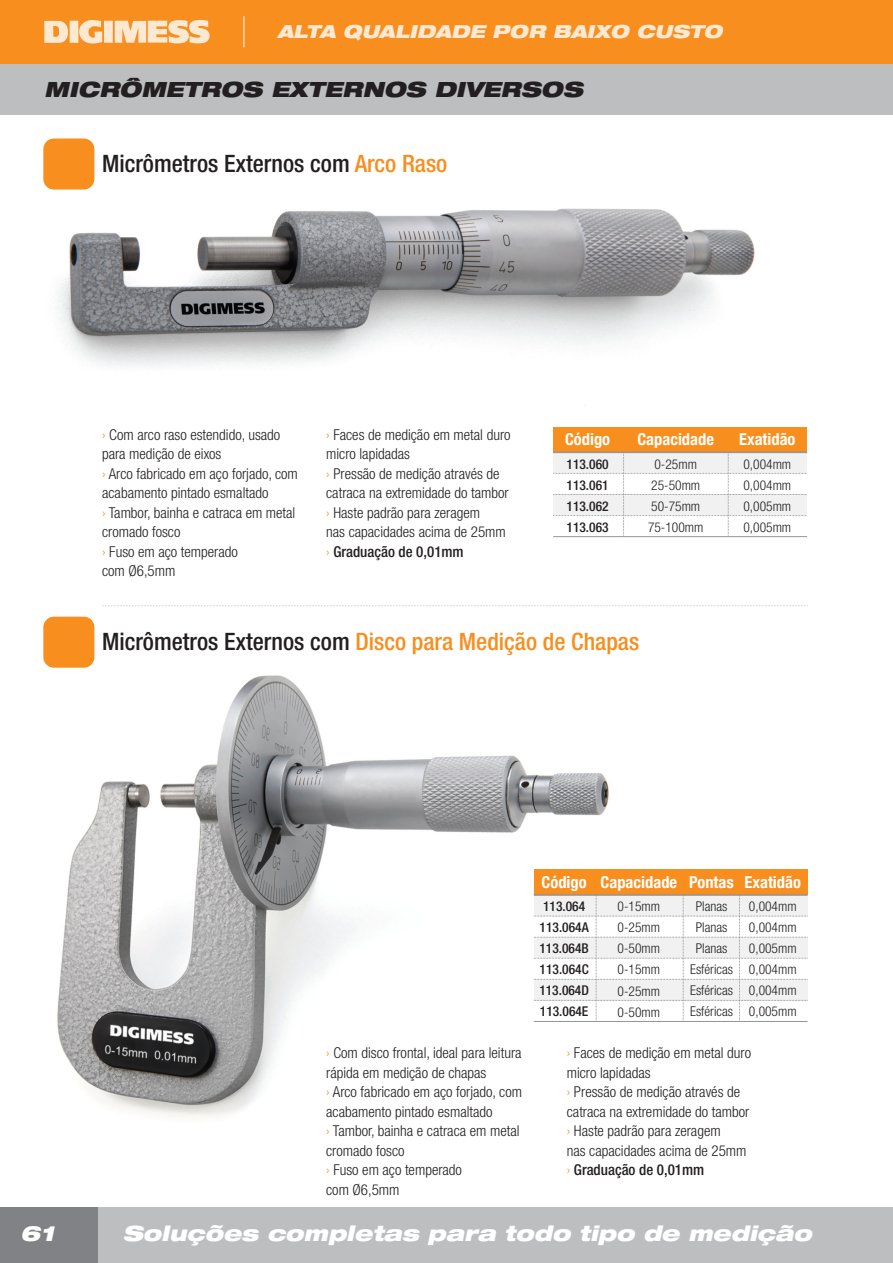
<style>
.page{position:relative;width:893px;height:1263px;background:#fff}
.page>*{position:absolute;margin:0;border:0;box-sizing:border-box;transform-origin:0 0}
.t1{font:500 condensed 24px "Helvetica Neue";color:#f78e1e}
.t2{font:500 condensed 24px "Helvetica Neue";color:#231f20}
.t3{font:italic 900 expanded 21px "Helvetica Neue";color:#fff}
.t4{font:italic 900 expanded 21px "Helvetica Neue";color:#231f20}
.t5{font:italic 900 expanded 18px "Helvetica Neue";color:#fff}
.t6{font:700 condensed 16.5px "Helvetica Neue";color:#fff}
.t7{font:300 condensed 15px/19.5px "Helvetica Neue";color:#231f20}
.t8{font:300 condensed 13.5px/21px "Helvetica Neue";color:#231f20;text-align:justify}
.t9{font:500 condensed 13.5px/21px "Helvetica Neue";color:#231f20;text-align:justify}
.s1{color:#f78e1e}
.s2{font-weight:500}
.s3{color:#231f20}
</style>
<div class="page">
<img style="left:0;top:606px;width:709px;height:602px">
<img style="left:54px;top:676px;width:414px;height:430px">
<img style="left:43px;top:138px;width:590px;height:268px">
<img style="left:70px;top:209px;width:685px;height:128px">
<div style="left:0;top:0;width:893px;height:115px;background:#bcbec0"></div>
<div style="left:0;top:1208px;width:893px;height:55px;background:#bcbec0"></div>
<div style="left:0;top:1208px;width:98px;height:55px;background:#808285"></div>
<div style="left:0;top:0;width:893px;height:64px;background:#f78e1e"></div>
<svg style="left:44px;top:20px;width:166px;height:24px"></svg>
<hr style="left:244px;top:16px;width:1px;height:31px;background:#fff">
<div style="left:43px;top:139px;width:51px;height:51px;background:#f78e1e;border-radius:11px"></div>
<div style="left:43px;top:617px;width:51px;height:51px;background:#f78e1e;border-radius:11px"></div>
<svg style="left:102px;top:605px;width:706px;height:1px"></svg>
<div style="left:553px;top:427px;width:254px;height:25px;background:#f78e1e"></div>
<svg style="left:553px;top:452px;width:254px;height:85px"></svg>
<div style="left:534px;top:869px;width:273px;height:26px;background:#f78e1e"></div>
<hr style="left:534px;top:894px;width:273px;height:2px;background:#939598">
<hr style="left:534px;top:1021px;width:273px;height:1px;background:#939598">
<svg style="left:534px;top:895px;width:273px;height:126px"></svg>
<p class="t5" style="left:277px;top:19px;width:446px">ALTA QUALIDADE POR BAIXO CUSTO</p>
<h2 class="t4" style="left:44px;top:76px;width:540px">MICRÔMETROS EXTERNOS DIVERSOS</h2>
<h1 class="t2" style="left:102px;top:149px;width:347px">Micrômetros Externos com <span class="s1">Arco Raso</span></h1>
<p class="t7" style="left:102px;top:424px;width:197px"><span class="s1">›</span> Com arco raso estendido, usado para medição de eixos<br><span class="s1">›</span> Arco fabricado em aço forjado, com acabamento pintado esmaltado<br><span class="s1">›</span> Tambor, bainha e catraca em metal cromado fosco<br><span class="s1">›</span> Fuso em aço temperado<br>com Ø6,5mm</p>
<p class="t7" style="left:326px;top:424px;width:186px"><span class="s1">›</span> Faces de medição em metal duro micro lapidadas<br><span class="s1">›</span> Pressão de medição através de catraca na extremidade do tambor <span class="s1">›</span> Haste padrão para zeragem<br>nas capacidades acima de 25mm <span class="s1">›</span> <span class="s2">Graduação de 0,01mm</span></p>
<p class="t6" style="left:565px;top:429px;width:47px">Código</p>
<p class="t6" style="left:637px;top:429px;width:78px">Capacidade</p>
<p class="t9" style="left:566px;top:453px;width:44px">113.060<br>113.061<br>113.062<br>113.063</p>
<p class="t8" style="left:648px;top:453px;width:57px;text-align:center">0-25mm<br>25-50mm<br>50-75mm<br>75-100mm</p>
<h1 class="t1" style="left:102px;top:627px;width:539px"><span class="s3">Micrômetros Externos com</span> Disco para Medição de Chapas</h1>
<p class="t6" style="left:739px;top:429px;width:58px">Exatidão</p>
<p class="t8" style="left:743px;top:453px;width:49px">0,004mm 0,004mm 0,005mm 0,005mm</p>
<p class="t6" style="left:542px;top:872px;width:137px">Código Capacidade</p>
<p class="t9" style="left:539px;top:896px;width:51px;text-align:left">113.064<br>113.064A<br>113.064B<br>113.064C<br>113.064D<br>113.064E</p>
<p class="t8" style="left:618px;top:896px;width:44px">0-15mm 0-25mm 0-50mm 0-15mm 0-25mm 0-50mm</p>
<p class="t6" style="left:689px;top:872px;width:46px">Pontas</p>
<p class="t8" style="left:690px;top:896px;width:44px;text-align:center">Planas<br>Planas<br>Planas<br>Esféricas<br>Esféricas<br>Esféricas</p>
<p class="t6" style="left:745px;top:872px;width:58px">Exatidão</p>
<p class="t8" style="left:749px;top:896px;width:49px">0,004mm 0,004mm 0,005mm 0,004mm 0,004mm 0,005mm</p>
<h2 class="t3" style="left:20px;top:1220px;width:36px">61</h2>
<p class="t7" style="left:326px;top:1043px;width:197px"><span class="s1">›</span> Com disco frontal, ideal para leitura rápida em medição de chapas<br><span class="s1">›</span> Arco fabricado em aço forjado, com acabamento pintado esmaltado<br><span class="s1">›</span> Tambor, bainha e catraca em metal cromado fosco<br><span class="s1">›</span> Fuso em aço temperado<br>com Ø6,5mm</p>
<p class="t7" style="left:567px;top:1043px;width:186px"><span class="s1">›</span> Faces de medição em metal duro micro lapidadas<br><span class="s1">›</span> Pressão de medição através de catraca na extremidade do tambor <span class="s1">›</span> Haste padrão para zeragem<br>nas capacidades acima de 25mm <span class="s1">›</span> <span class="s2">Graduação de 0,01mm</span></p>
<h2 class="t3" style="left:123px;top:1220px;width:690px">Soluções completas para todo tipo de medição</h2>
</div>
